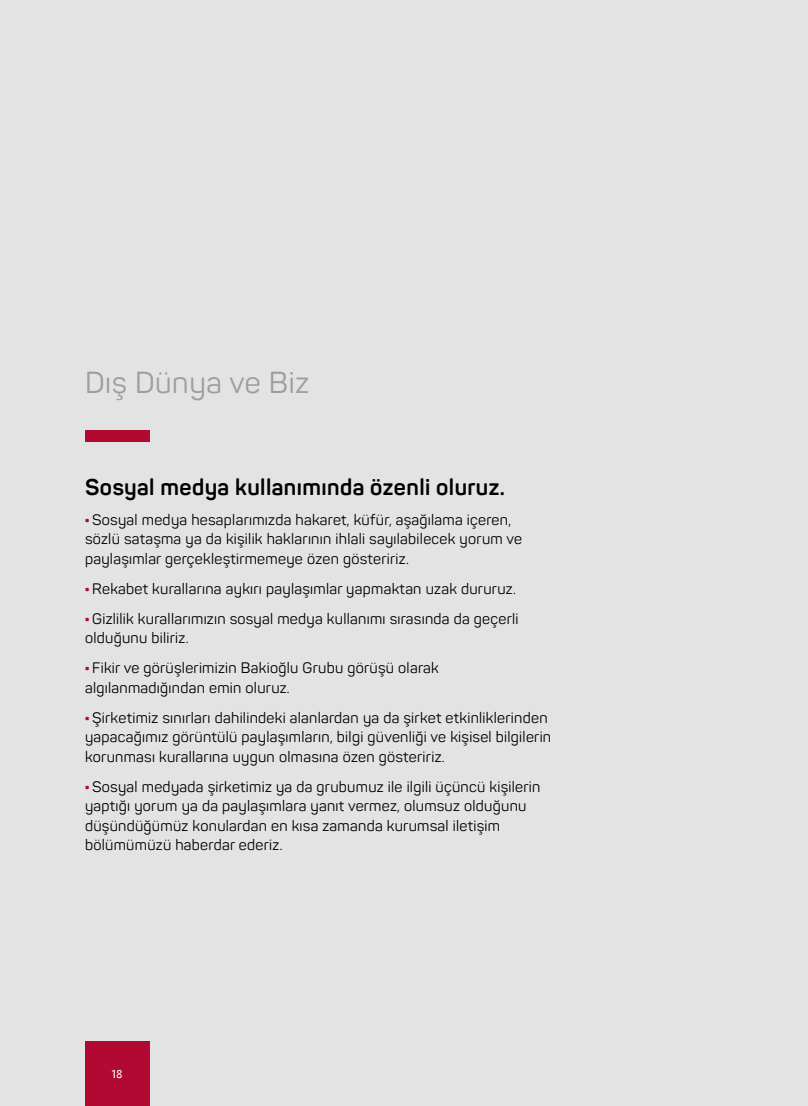
<style>
.page{position:relative;width:808px;height:1106px;background:#e3e3e3}
.page>*{position:absolute;margin:0;border:0;box-sizing:border-box;transform-origin:0 0}
.t1{font:30px "Panton";letter-spacing:.02em;color:#9d9d9c}
.t2{font:700 22.5px "Panton";letter-spacing:.02em;color:#000}
.t3{font:15px/19.5px "Panton";letter-spacing:.02em;color:#000}
.t4{font:12px "Seravek";color:#fff}
.s1{font-weight:900;color:#b20933}
</style>
<div class="page">
<div style="left:85px;top:1041px;width:65px;height:65px;background:#b20933"></div>
<div style="left:85px;top:430px;width:65px;height:12px;background:#b20933"></div>
<h1 class="t1" style="left:85px;top:364px;width:225px">Dış Dünya ve Biz</h1>
<h2 class="t2" style="left:85px;top:473px;width:421px">Sosyal medya kullanımında özenli oluruz.</h2>
<p class="t3" style="left:85px;top:509px;width:439px"><span class="s1">∙</span> Sosyal medya hesaplarımızda hakaret, küfür, aşağılama içeren, sözlü sataşma ya da kişilik haklarının ihlali sayılabilecek yorum ve paylaşımlar gerçekleştirmemeye özen gösteririz.</p>
<p class="t3" style="left:85px;top:573px;width:435px;line-height:30px"><span class="s1">∙</span> Rekabet kurallarına aykırı paylaşımlar yapmaktan uzak dururuz. <span class="s1">∙</span> Gizlilik kurallarımızın sosyal medya kullanımı sırasında da geçerli</p>
<p class="t3" style="left:85px;top:623px;width:355px;line-height:30px">olduğunu biliriz.<br><span class="s1">∙</span> Fikir ve görüşlerimizin Bakioğlu Grubu görüşü olarak</p>
<p class="t3" style="left:85px;top:672px;width:464px;line-height:30px">algılanmadığından emin oluruz.<br><span class="s1">∙</span> Şirketimiz sınırları dahilindeki alanlardan ya da şirket etkinliklerinden</p>
<p class="t3" style="left:85px;top:727px;width:468px">yapacağımız görüntülü paylaşımların, bilgi güvenliği ve kişisel bilgilerin korunması kurallarına uygun olmasına özen gösteririz.</p>
<p class="t3" style="left:85px;top:776px;width:457px"><span class="s1">∙</span> Sosyal medyada şirketimiz ya da grubumuz ile ilgili üçüncü kişilerin yaptığı yorum ya da paylaşımlara yanıt vermez, olumsuz olduğunu düşündüğümüz konulardan en kısa zamanda kurumsal iletişim bölümümüzü haberdar ederiz.</p>
<p class="t4" style="left:112px;top:1064px;width:12px">18</p>
</div>
